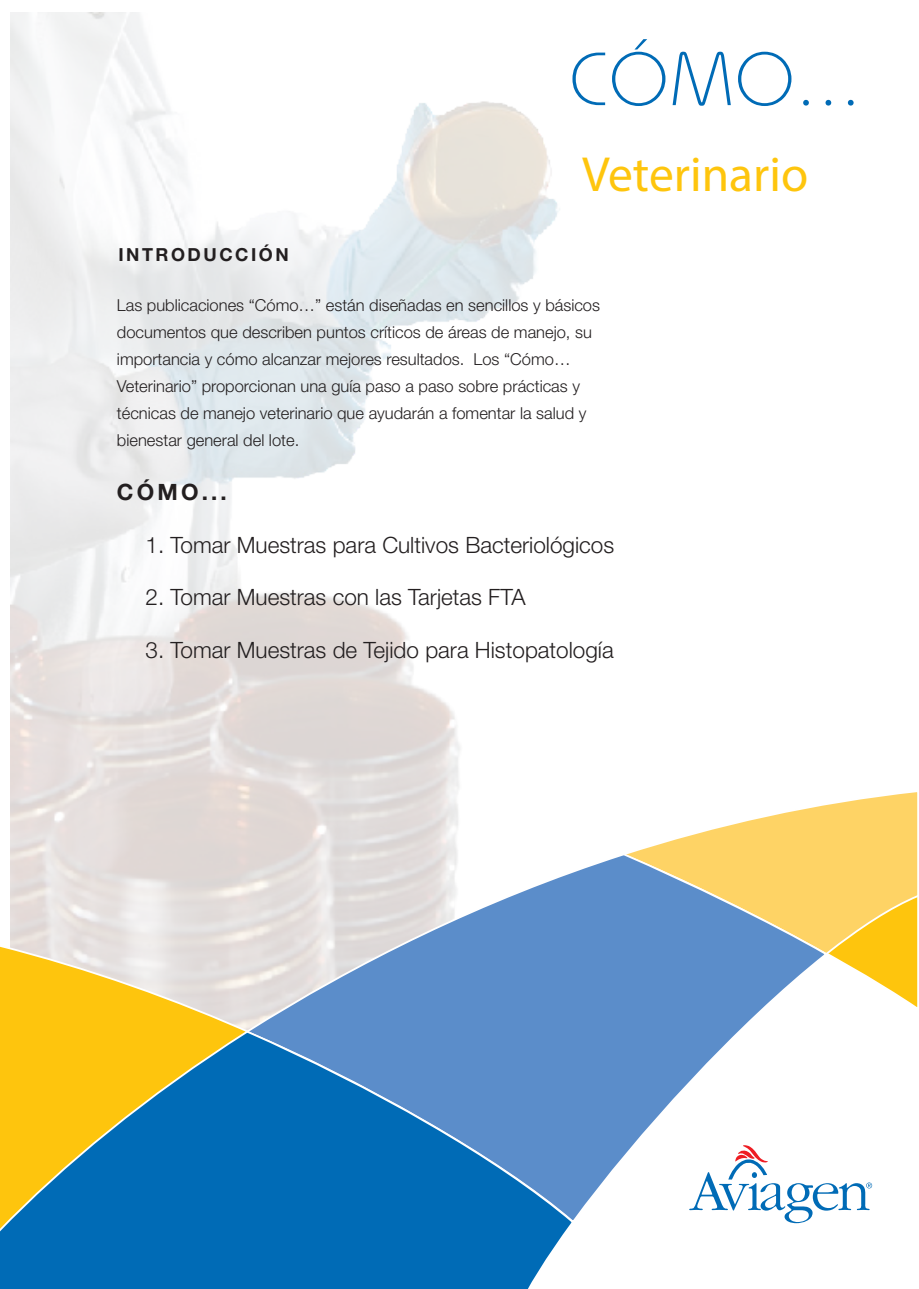
<style>
.page{position:relative;width:919px;height:1289px;background:#fff}
.page>*{position:absolute;margin:0;border:0;box-sizing:border-box;transform-origin:0 0}
.t1{font:300 75px "Bauhaus";color:#006bb6}
.t2{font:49.5px "Myriad Pro";color:#fec50d}
.t3{font:300 22.5px "Helvetica Neue";color:#231f20}
.t4{font:700 22.5px "Helvetica Neue";color:#231f20}
.t5{font:700 18px "Helvetica Neue";letter-spacing:.14em;color:#231f20}
.t6{font:300 16.5px/27px "Helvetica Neue";color:#231f20}
</style>
<div class="page">
<svg style="left:0;top:943px;width:243px;height:86px;background:#f3d374"></svg>
<svg style="left:833px;top:956px;width:85px;height:51px"></svg>
<svg style="left:637px;top:792px;width:281px;height:164px"></svg>
<svg style="left:243px;top:851px;width:586px;height:373px"></svg>
<svg style="left:0;top:1029px;width:575px;height:259px;background:#3d82a1"></svg>
<svg style="left:689px;top:1145px;width:183px;height:78px"></svg>
<p class="t1" style="left:569px;top:35px;width:293px">CÓMO...</p>
<p class="t5" style="left:118px;top:243px;width:172px">INTRODUCCIÓN</p>
<p class="t2" style="left:582px;top:144px;width:228px">Veterinario</p>
<p class="t6" style="left:117px;top:291px;width:484px">Las publicaciones “Cómo…” están diseñadas en sencillos y básicos documentos que describen puntos críticos de áreas de manejo, su importancia y cómo alcanzar mejores resultados. Los “Cómo… Veterinario” proporcionan una guía paso a paso sobre prácticas y técnicas de manejo veterinario que ayudarán a fomentar la salud y bienestar general del lote.</p>
<p class="t4" style="left:117px;top:478px;width:111px">CÓMO...</p>
<p class="t3" style="left:145px;top:531px;width:470px">1. Tomar Muestras para Cultivos Bacteriológicos</p>
<p class="t3" style="left:145px;top:583px;width:381px">2. Tomar Muestras con las Tarjetas FTA</p>
<p class="t3" style="left:145px;top:636px;width:470px">3. Tomar Muestras de Tejido para Histopatología</p>
</div>
